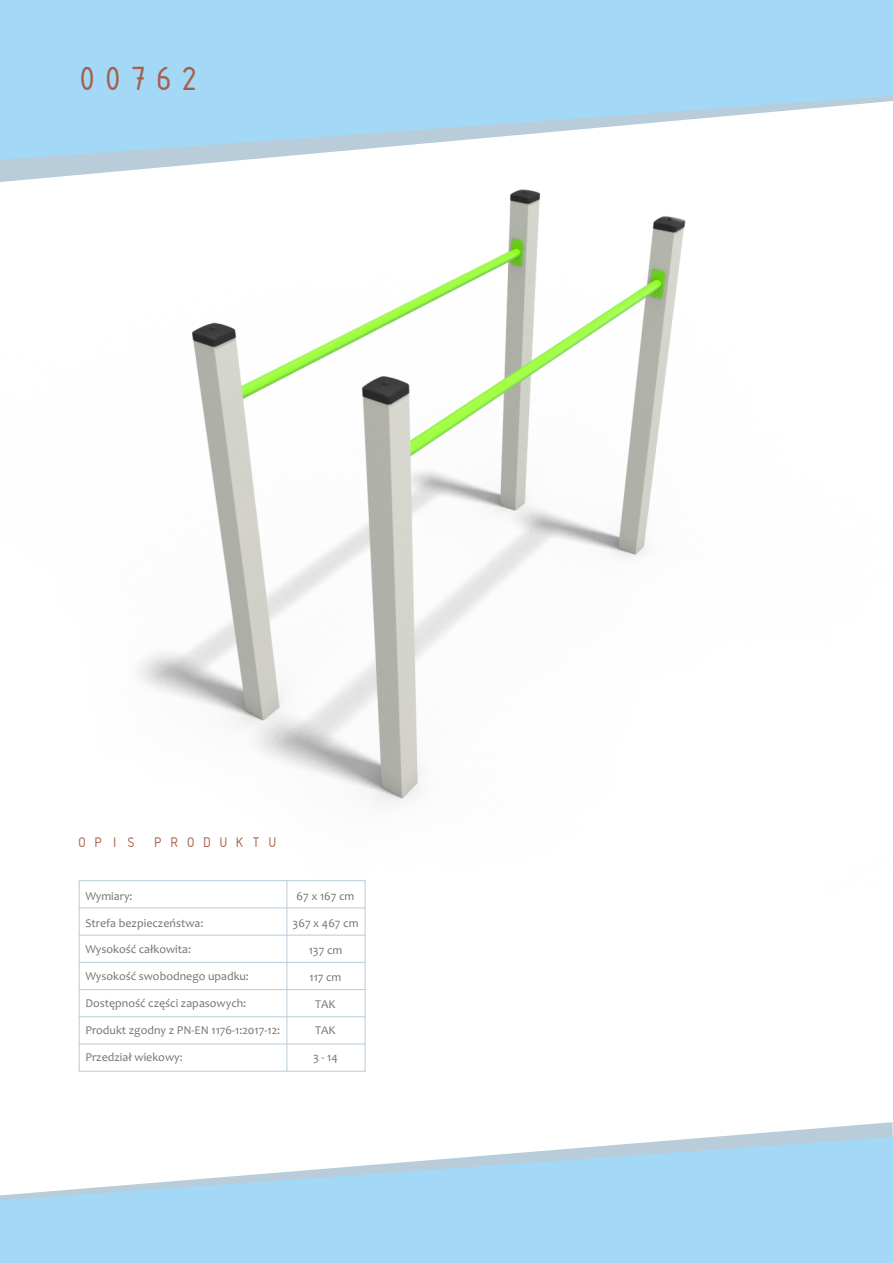
<style>
.page{position:relative;width:893px;height:1263px;background:#fff}
.page>*{position:absolute;margin:0;border:0;box-sizing:border-box;transform-origin:0 0}
.t1{font:36px "ISOCTEUR";color:#a65e4a}
.t2{font:15px "ISOCTEUR";letter-spacing:.38em;color:#a65e4a}
.t3{font:12px "Candara";color:#737370}
</style>
<div class="page">
<img style="left:78px;top:189px;width:608px;height:704px">
<hr style="left:79px;top:880px;width:1px;height:192px;background:#b8ccd9">
<hr style="left:286px;top:880px;width:1px;height:192px;background:#b8ccd9">
<hr style="left:365px;top:880px;width:1px;height:192px;background:#b8ccd9">
<hr style="left:79px;top:1071px;width:286px;height:1px;background:#b8ccd9">
<hr style="left:79px;top:1043px;width:286px;height:1px;background:#b8ccd9">
<hr style="left:79px;top:1016px;width:286px;height:1px;background:#b8ccd9">
<hr style="left:79px;top:989px;width:286px;height:1px;background:#b8ccd9">
<hr style="left:79px;top:962px;width:286px;height:1px;background:#b8ccd9">
<hr style="left:79px;top:935px;width:286px;height:1px;background:#b8ccd9">
<hr style="left:79px;top:907px;width:286px;height:1px;background:#b8ccd9">
<hr style="left:79px;top:880px;width:286px;height:1px;background:#b8ccd9">
<svg style="left:714px;top:1122px;width:179px;height:15px"></svg>
<svg style="left:0;top:160px;width:241px;height:22px"></svg>
<svg style="left:0;top:0;width:893px;height:160px;background:#b0ddf6"></svg>
<svg style="left:0;top:1137px;width:893px;height:126px;fill:#a3d9f7"></svg>
<h1 class="t1" style="left:75px;top:67px;width:129px">00762</h1>
<p class="t2" style="left:77px;top:838px;width:203px">OPIS PRODUKTU</p>
<p class="t3" style="left:85px;top:891px;width:49px">Wymiary:</p>
<p class="t3" style="left:85px;top:918px;width:120px">Strefa bezpieczeństwa:</p>
<p class="t3" style="left:85px;top:945px;width:107px">Wysokość całkowita:</p>
<p class="t3" style="left:85px;top:971px;width:165px">Wysokość swobodnego upadku:</p>
<p class="t3" style="left:85px;top:998px;width:162px">Dostępność części zapasowych:</p>
<p class="t3" style="left:85px;top:1025px;width:196px">Produkt zgodny z PN-EN 1176-1:2017-12:</p>
<p class="t3" style="left:85px;top:1052px;width:99px">Przedział wiekowy:</p>
<p class="t3" style="left:297px;top:891px;width:59px">67 x 167 cm</p>
<p class="t3" style="left:293px;top:918px;width:67px">367 x 467 cm</p>
<p class="t3" style="left:309px;top:945px;width:35px">137 cm</p>
<p class="t3" style="left:310px;top:972px;width:33px">117 cm</p>
<p class="t3" style="left:315px;top:999px;width:22px">TAK</p>
<p class="t3" style="left:315px;top:1026px;width:22px">TAK</p>
<p class="t3" style="left:313px;top:1052px;width:26px">3 - 14</p>
</div>
